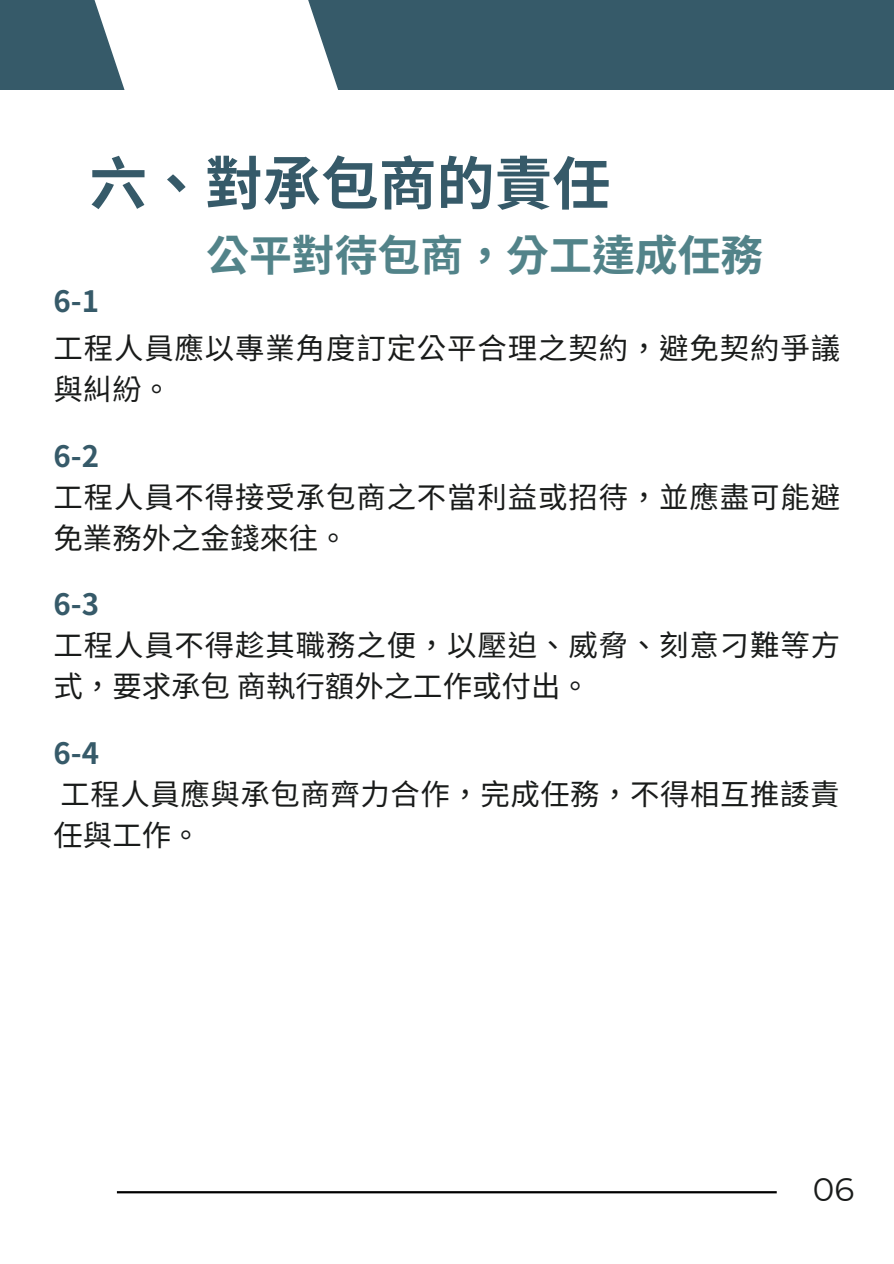
<style>
.page{position:relative;width:894px;height:1264px;background:#fff}
.page>*{position:absolute;margin:0;border:0;box-sizing:border-box;transform-origin:0 0}
.t1{font:700 57.9px "Noto Sans TC";color:#365a69}
.t2{font:700 42.9px "Noto Sans TC";color:#528389}
.t3{font:32.55px "Montserrat";color:#191b1a}
.t4{font:29.4px/40.8px "Noto Sans TC";letter-spacing:.03em;color:#191b1a}
.t5{font:700 29.4px "Noto Sans TC";color:#365a69}
</style>
<div class="page">
<div style="left:0;top:0;width:893px;height:89px;background:#365a69"></div>
<svg style="left:90px;top:0;width:284px;height:90px;fill:#fff"></svg>
<hr style="left:117px;top:1191px;width:659px;height:2px;background:#000">
<h1 class="t1" style="left:89px;top:137px;width:522px">六、對承包商的責任</h1>
<h2 class="t2" style="left:206px;top:221px;width:558px">公平對待包商，分工達成任務</h2>
<p class="t5" style="left:53px;top:278px;width:47px">6-1</p>
<p class="t4" style="left:53px;top:326px;width:788px">工程人員應以專業角度訂定公平合理之契約，避免契約爭議與糾紛。</p>
<p class="t5" style="left:53px;top:433px;width:47px">6-2</p>
<p class="t4" style="left:53px;top:474px;width:788px">工程人員不得接受承包商之不當利益或招待，並應盡可能避免業務外之金錢來往。</p>
<p class="t5" style="left:53px;top:581px;width:47px">6-3</p>
<p class="t4" style="left:53px;top:623px;width:784px">工程人員不得趁其職務之便，以壓迫、威脅、刻意刁難等方式，要求承包商執行額外之工作或付出。</p>
<p class="t5" style="left:53px;top:729px;width:47px">6-4</p>
<p class="t4" style="left:53px;top:771px;width:787px">工程人員應與承包商齊力合作，完成任務，不得相互推諉責任與工作。</p>
<p class="t3" style="left:812px;top:1169px;width:43px">06</p>
</div>
